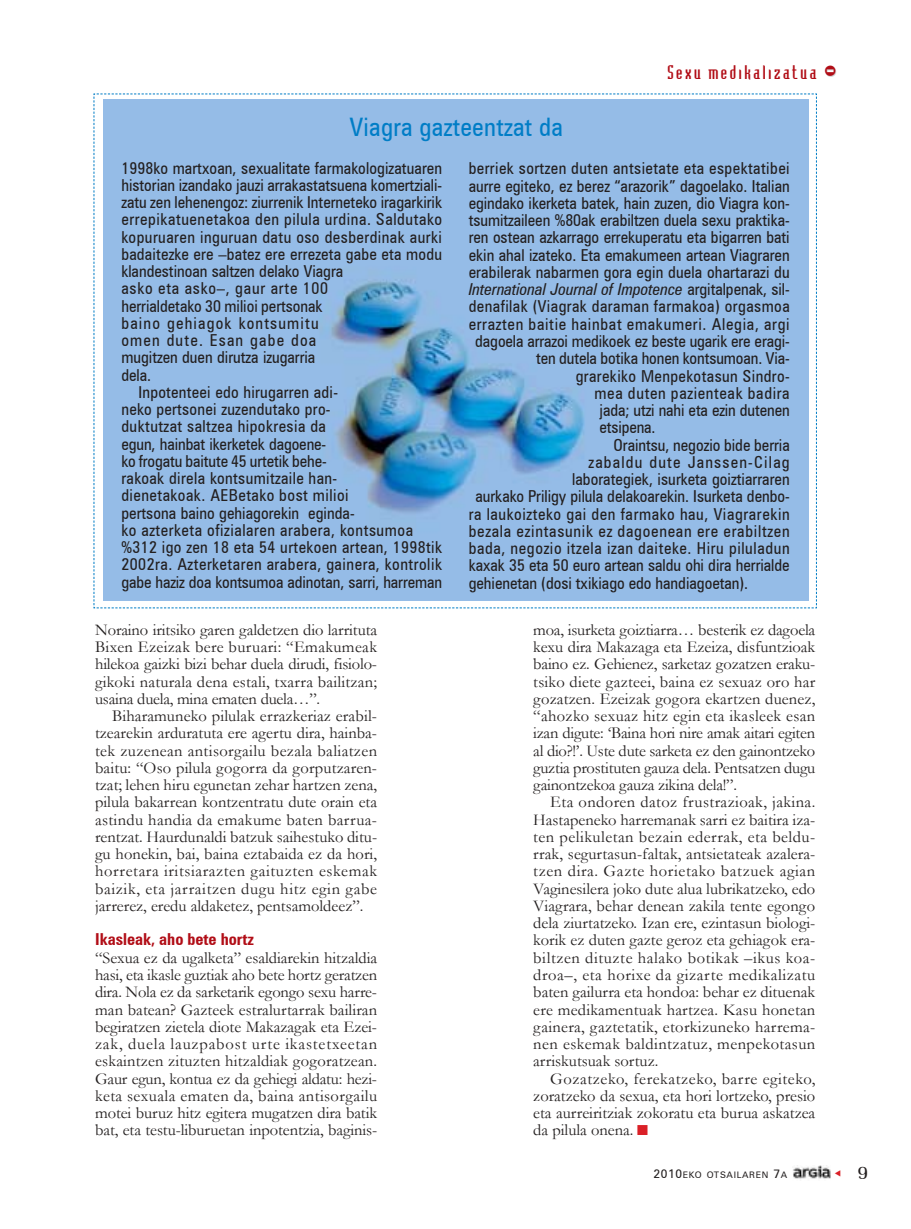
<style>
.page{position:relative;width:911px;height:1229px;background:#fff}
.page>*{position:absolute;margin:0;border:0;box-sizing:border-box;transform-origin:0 0}
.t1{font:25.5px "Zurich Cn BT";letter-spacing:.015em;color:#007dc6}
.t2{font:19.5px "Memoir";color:#231f1f}
.t3{font:18px "Bodiac";letter-spacing:.145em;color:#b10d16}
.t4{font:16.5px/17.2px "Garamond";color:#231f1f;text-align:justify}
.t5{font:16.5px "Zurich Cn BT";letter-spacing:.005em;color:#231f1f}
.t6{font:16.5px "Zurich Cn BT";letter-spacing:.025em;color:#231f1f}
.t7{font:16.5px "Zurich Cn BT";letter-spacing:.03em;color:#231f1f}
.t8{font:16.5px "Zurich Cn BT";letter-spacing:.04em;color:#231f1f}
.t9{font:16.5px "Zurich Cn BT";letter-spacing:.045em;color:#231f1f}
.t10{font:16.5px "Zurich Cn BT";letter-spacing:.035em;color:#231f1f}
.t11{font:16.5px "Zurich Cn BT";letter-spacing:.07em;color:#231f1f}
.t12{font:italic 16.5px "Zurich Cn BT";color:#231f1f}
.t13{font:16.5px "Zurich Cn BT";letter-spacing:.05em;color:#231f1f}
.t14{font:700 16.5px "Zurich Cn BT";color:#b10d16}
.t15{font:9px "Zurich BT";letter-spacing:.075em;color:#231f1f}
.s1{font-size:30px}
.s2{font-style:normal}
.s3{color:#da2027}
.s4{font-size:12px}
</style>
<div class="page">
<img style="left:793px;top:1165px;width:37px;height:14px">
<svg style="left:93px;top:93px;width:724px;height:515px"></svg>
<img style="left:103px;top:100px;width:705px;height:500px">
<h1 class="t1" style="left:350px;top:112px;width:214px">Viagra gazteentzat da</h1>
<p class="t3" style="left:667px;top:65px;width:171px">Sexu medikalizatua <span class="s1">-</span></p>
<p class="t5" style="left:121px;top:158px;width:322px">1998ko martxoan, sexualitate farmakologizatuaren</p>
<p class="t5" style="left:121px;top:175px;width:322px">historian izandako jauzi arrakastatsuena komertziali-</p>
<p class="t5" style="left:121px;top:192px;width:322px">zatu zen lehenengoz: ziurrenik Interneteko iragarkirik</p>
<p class="t10" style="left:121px;top:209px;width:322px">errepikatuenetakoa den pilula urdina. Saldutako</p>
<p class="t7" style="left:121px;top:227px;width:322px">kopuruaren inguruan datu oso desberdinak aurki</p>
<p class="t5" style="left:121px;top:244px;width:322px">badaitezke ere ñbatez ere errezeta gabe eta modu</p>
<p class="t5" style="left:121px;top:261px;width:223px">klandestinoan saltzen delako Viagra</p>
<p class="t13" style="left:121px;top:278px;width:208px">asko eta askoñ, gaur arte 100</p>
<p class="t5" style="left:121px;top:296px;width:203px">herrialdetako 30 milioi pertsonak</p>
<p class="t11" style="left:121px;top:313px;width:199px">baino gehiagok kontsumitu</p>
<p class="t11" style="left:121px;top:330px;width:196px">omen dute. Esan gabe doa</p>
<p class="t5" style="left:121px;top:347px;width:195px">mugitzen duen dirutza izugarria</p>
<p class="t5" style="left:121px;top:365px;width:31px">dela.</p>
<p class="t5" style="left:138px;top:382px;width:201px">Inpotenteei edo hirugarren adi-</p>
<p class="t5" style="left:121px;top:399px;width:211px">neko pertsonei zuzendutako pro-</p>
<p class="t6" style="left:121px;top:416px;width:206px">duktutzat saltzea hipokresia da</p>
<p class="t5" style="left:121px;top:434px;width:206px">egun, hainbat ikerketek dagoene-</p>
<p class="t5" style="left:121px;top:451px;width:207px">ko frogatu baitute 45 urtetik behe-</p>
<p class="t6" style="left:121px;top:468px;width:217px">rakoak direla kontsumitzaile han-</p>
<p class="t7" style="left:121px;top:485px;width:229px">dienetakoak. AEBetako bost milioi</p>
<p class="t5" style="left:121px;top:503px;width:235px">pertsona baino gehiagorekin eginda-</p>
<p class="t10" style="left:121px;top:520px;width:293px">ko azterketa ofizialaren arabera, kontsumoa</p>
<p class="t6" style="left:121px;top:537px;width:322px">%312 igo zen 18 eta 54 urtekoen artean, 1998tik</p>
<p class="t7" style="left:121px;top:554px;width:322px">2002ra. Azterketaren arabera, gainera, kontrolik</p>
<p class="t5" style="left:121px;top:572px;width:322px">gabe haziz doa kontsumoa adinotan, sarri, harreman</p>
<p class="t4" style="left:95px;top:621px;width:283px">Noraino iritsiko garen galdetzen dio larrituta Bixen Ezeizak bere buruari: ìEmakumeak hilekoa gaizki bizi behar duela dirudi, fisiolo&shy;gikoki naturala dena estali, txarra bailitzan; usaina duela, mina ematen duelaÖî.</p>
<p class="t4" style="left:95px;top:707px;width:283px;text-indent:17px">Biharamuneko pilulak errazkeriaz erabil&shy;tzearekin arduratuta ere agertu dira, hainba&shy;tek zuzenean antisorgailu bezala baliatzen baitu: ìOso pilula gogorra da gorputzaren&shy;tzat; lehen hiru egunetan zehar hartzen zena, pilula bakarrean kontzentratu dute orain eta astindu handia da emakume baten barrua&shy;rentzat. Haurdunaldi batzuk saihestuko ditu&shy;gu honekin, bai, baina eztabaida ez da hori, horretara iritsiarazten gaituzten eskemak baizik, eta jarraitzen dugu hitz egin gabe jarrerez, eredu aldaketez, pentsamoldeezî.</p>
<p class="t14" style="left:95px;top:929px;width:160px">Ikasleak, aho bete hortz</p>
<p class="t4" style="left:95px;top:949px;width:283px">ìSexua ez da ugalketaî esaldiarekin hitzaldia hasi, eta ikasle guztiak aho bete hortz geratzen dira. Nola ez da sarketarik egongo sexu harre&shy;man batean? Gazteek estralurtarrak bailiran begiratzen zietela diote Makazagak eta Ezei&shy;zak, duela lauzpabost urte ikastetxeetan eskaintzen zituzten hitzaldiak gogoratzean.<br>Gaur egun, kontua ez da gehiegi aldatu: hezi&shy;keta sexuala ematen da, baina antisorgailu motei buruz hitz egitera mugatzen dira batik bat, eta testu-liburuetan inpotentzia, baginis-</p>
<p class="t6" style="left:468px;top:158px;width:322px">berriek sortzen duten antsietate eta espektatibei</p>
<p class="t5" style="left:468px;top:176px;width:322px">aurre egiteko, ez berez ìarazorikî dagoelako. Italian</p>
<p class="t5" style="left:468px;top:193px;width:322px">egindako ikerketa batek, hain zuzen, dio Viagra kon-</p>
<p class="t5" style="left:468px;top:210px;width:322px">tsumitzaileen %80ak erabiltzen duela sexu praktika-</p>
<p class="t5" style="left:468px;top:227px;width:322px">ren ostean azkarrago errekuperatu eta bigarren bati</p>
<p class="t5" style="left:468px;top:245px;width:322px">ekin ahal izateko. Eta emakumeen artean Viagraren</p>
<p class="t5" style="left:468px;top:262px;width:322px">erabilerak nabarmen gora egin duela ohartarazi du</p>
<p class="t12" style="left:468px;top:279px;width:322px">International Journal of Impotence <span class="s2">argitalpenak, sil-</span></p>
<p class="t6" style="left:468px;top:296px;width:322px">denafilak (Viagrak daraman farmakoa) orgasmoa</p>
<p class="t9" style="left:468px;top:314px;width:322px">errazten baitie hainbat emakumeri. Alegia, argi</p>
<p class="t5" style="left:475px;top:331px;width:316px">dagoela arrazoi medikoek ez beste ugarik ere eragi-</p>
<p class="t5" style="left:536px;top:348px;width:255px">ten dutela botika honen kontsumoan. Via-</p>
<p class="t6" style="left:575px;top:365px;width:215px">grarekiko Menpekotasun Sindro-</p>
<p class="t8" style="left:594px;top:383px;width:197px">mea duten pazienteak badira</p>
<p class="t5" style="left:599px;top:400px;width:192px">jada; utzi nahi eta ezin dutenen</p>
<p class="t5" style="left:599px;top:417px;width:58px">etsipena.</p>
<p class="t5" style="left:613px;top:434px;width:178px">Oraintsu, negozio bide berria</p>
<p class="t11" style="left:588px;top:452px;width:203px">zabaldu dute Janssen-Cilag</p>
<p class="t5" style="left:572px;top:469px;width:219px">laborategiek, isurketa goiztiarraren</p>
<p class="t5" style="left:475px;top:486px;width:316px">aurkako Priligy pilula delakoarekin. Isurketa denbo-</p>
<p class="t8" style="left:468px;top:503px;width:322px">ra laukoizteko gai den farmako hau, Viagrarekin</p>
<p class="t9" style="left:468px;top:521px;width:322px">bezala ezintasunik ez dagoenean ere erabiltzen</p>
<p class="t8" style="left:468px;top:538px;width:322px">bada, negozio itzela izan daiteke. Hiru piluladun</p>
<p class="t5" style="left:468px;top:555px;width:322px">kaxak 35 eta 50 euro artean saldu ohi dira herrialde</p>
<p class="t5" style="left:468px;top:572px;width:281px">gehienetan (dosi txikiago edo handiagoetan).</p>
<p class="t4" style="left:533px;top:621px;width:283px">moa, isurketa goiztiarraÖ besterik ez dagoela kexu dira Makazaga eta Ezeiza, disfuntzioak baino ez. Gehienez, sarketaz gozatzen eraku&shy;tsiko diete gazteei, baina ez sexuaz oro har gozatzen. Ezeizak gogora ekartzen duenez, ìahozko sexuaz hitz egin eta ikasleek esan izan digute: ëBaina hori nire amak aitari egiten al dio?!í. Uste dute sarketa ez den gainontzeko guztia prostituten gauza dela. Pentsatzen dugu gainontzekoa gauza zikina dela!î.</p>
<p class="t4" style="left:533px;top:794px;width:283px;text-indent:17px">Eta ondoren datoz frustrazioak, jakina.<br>Hastapeneko harremanak sarri ez baitira iza&shy;ten pelikuletan bezain ederrak, eta beldu&shy;rrak, segurtasun-faltak, antsietateak azalera&shy;tzen dira. Gazte horietako batzuek agian Vaginesilera joko dute alua lubrikatzeko, edo Viagrara, behar denean zakila tente egongo dela ziurtatzeko. Izan ere, ezintasun biologi&shy;korik ez duten gazte geroz eta gehiagok era&shy;biltzen dituzte halako botikak ñikus koa&shy;droañ, eta horixe da gizarte medikalizatu baten gailurra eta hondoa: behar ez dituenak ere medikamentuak hartzea. Kasu honetan gainera, gaztetatik, etorkizuneko harrema&shy;nen eskemak baldintzatuz, menpekotasun arriskutsuak sortuz.</p>
<p class="t4" style="left:533px;top:1070px;width:283px;text-indent:17px">Gozatzeko, ferekatzeko, barre egiteko, zoratzeko da sexua, eta hori lortzeko, presio eta aurreiritziak zokoratu eta burua askatzea da pilula onena. <span class="s3">■</span></p>
<p class="t15" style="left:653px;top:1169px;width:135px"><span class="s4">2010</span>EKO OTSAILAREN <span class="s4">7</span>A</p>
<p class="t2" style="left:857px;top:1161px;width:12px">9</p>
</div>
